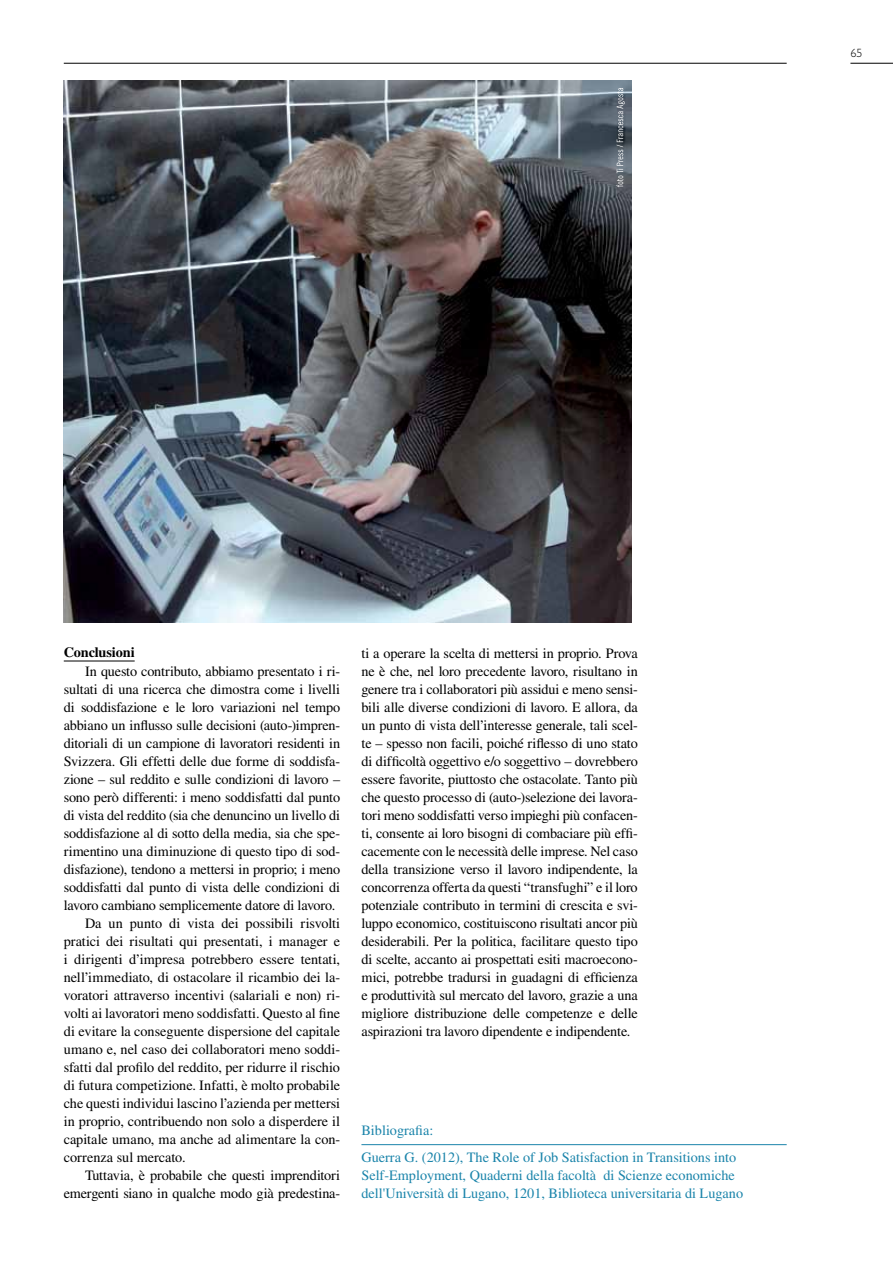
<style>
.page{position:relative;width:893px;height:1263px;background:#fff}
.page>*{position:absolute;margin:0;border:0;box-sizing:border-box;transform-origin:0 0}
.t1{font:14.25px/18px "Times LT Std";letter-spacing:-.005em;color:#000;text-align:justify}
.t2{font:14.25px/26.5px "Times LT Std";color:#1a84aa}
.t3{font:700 14.25px "Times LT Std";letter-spacing:-.01em;color:#000}
.t4{font:300 12px "Gill Sans MT Std";color:#000}
</style>
<div class="page">
<hr style="left:64px;top:63px;width:723px;height:1px;background:#000">
<hr style="left:850px;top:63px;width:43px;height:1px;background:#000">
<hr style="left:64px;top:661px;width:71px;height:1px;background:#000">
<hr style="left:361px;top:1144px;width:426px;height:1px;background:#1a84aa">
<img style="left:64px;top:81px;width:567px;height:542px">
<svg style="left:617px;top:88px;width:8px;height:99px"></svg>
<p class="t4" style="left:850px;top:46px;width:13px">65</p>
<p class="t3" style="left:64px;top:643px;width:72px">Conclusioni</p>
<p class="t1" style="left:85px;top:662px;width:257px">In questo contributo, abbiamo presentato i ri-</p>
<p class="t1" style="left:64px;top:680px;width:278px">sultati di una ricerca che dimostra come i livelli</p>
<p class="t1" style="left:64px;top:698px;width:278px">di soddisfazione e le loro variazioni nel tempo</p>
<p class="t1" style="left:64px;top:716px;width:278px">abbiano un influsso sulle decisioni (auto-)impren-</p>
<p class="t1" style="left:64px;top:734px;width:278px">ditoriali di un campione di lavoratori residenti in</p>
<p class="t1" style="left:64px;top:752px;width:278px">Svizzera. Gli effetti delle due forme di soddisfa-</p>
<p class="t1" style="left:64px;top:770px;width:278px">zione – sul reddito e sulle condizioni di lavoro –</p>
<p class="t1" style="left:64px;top:788px;width:278px">sono però differenti: i meno soddisfatti dal punto</p>
<p class="t1" style="left:64px;top:806px;width:278px">di vista del reddito (sia che denuncino un livello di</p>
<p class="t1" style="left:64px;top:824px;width:278px">soddisfazione al di sotto della media, sia che spe-</p>
<p class="t1" style="left:64px;top:842px;width:278px">rimentino una diminuzione di questo tipo di sod-</p>
<p class="t1" style="left:64px;top:860px;width:278px">disfazione), tendono a mettersi in proprio; i meno</p>
<p class="t1" style="left:64px;top:878px;width:278px">soddisfatti dal punto di vista delle condizioni di</p>
<p class="t1" style="left:64px;top:896px;width:273px">lavoro cambiano semplicemente datore di lavoro.</p>
<p class="t1" style="left:85px;top:914px;width:257px">Da un punto di vista dei possibili risvolti</p>
<p class="t1" style="left:64px;top:932px;width:278px">pratici dei risultati qui presentati, i manager e</p>
<p class="t1" style="left:64px;top:950px;width:278px">i dirigenti d’impresa potrebbero essere tentati,</p>
<p class="t1" style="left:64px;top:968px;width:278px">nell’immediato, di ostacolare il ricambio dei la-</p>
<p class="t1" style="left:64px;top:986px;width:278px">voratori attraverso incentivi (salariali e non) ri-</p>
<p class="t1" style="left:64px;top:1004px;width:278px">volti ai lavoratori meno soddisfatti. Questo al fine</p>
<p class="t1" style="left:64px;top:1022px;width:278px">di evitare la conseguente dispersione del capitale</p>
<p class="t1" style="left:64px;top:1040px;width:278px">umano e, nel caso dei collaboratori meno soddi-</p>
<p class="t1" style="left:64px;top:1058px;width:278px">sfatti dal profilo del reddito, per ridurre il rischio</p>
<p class="t1" style="left:64px;top:1076px;width:278px">di futura competizione. Infatti, è molto probabile</p>
<p class="t1" style="left:64px;top:1094px;width:278px">che questi individui lascino l’azienda per mettersi</p>
<p class="t1" style="left:64px;top:1112px;width:278px">in proprio, contribuendo non solo a disperdere il</p>
<p class="t1" style="left:64px;top:1130px;width:278px">capitale umano, ma anche ad alimentare la con-</p>
<p class="t1" style="left:64px;top:1148px;width:123px">correnza sul mercato.</p>
<p class="t1" style="left:85px;top:1166px;width:257px">Tuttavia, è probabile che questi imprenditori</p>
<p class="t1" style="left:64px;top:1184px;width:278px">emergenti siano in qualche modo già predestina-</p>
<p class="t1" style="left:361px;top:644px;width:278px">ti a operare la scelta di mettersi in proprio. Prova ne è che, nel loro precedente lavoro, risultano in genere tra i collaboratori più assidui e meno sensi&shy;bili alle diverse condizioni di lavoro. E allora, da un punto di vista dell’interesse generale, tali scel&shy;te – spesso non facili, poiché riflesso di uno stato di difficoltà oggettivo e/o soggettivo – dovrebbero essere favorite, piuttosto che ostacolate. Tanto più che questo processo di (auto-)selezione dei lavora&shy;tori meno soddisfatti verso impieghi più confacen&shy;ti, consente ai loro bisogni di combaciare più effi&shy;cacemente con le necessità delle imprese. Nel caso della transizione verso il lavoro indipendente, la concorrenza offerta da questi “transfughi” e il loro potenziale contributo in termini di crescita e svi&shy;luppo economico, costituiscono risultati ancor più desiderabili. Per la politica, facilitare questo tipo di scelte, accanto ai prospettati esiti macroecono&shy;mici, potrebbe tradursi in guadagni di efficienza e produttività sul mercato del lavoro, grazie a una migliore distribuzione delle competenze e delle aspirazioni tra lavoro dipendente e indipendente.</p>
<p class="t2" style="left:361px;top:1117px;width:376px">Bibliografia:<br>Guerra G. (2012), The Role of Job Satisfaction in Transitions into</p>
<p class="t2" style="left:361px;top:1166px;width:383px;line-height:18px">Self-Employment, Quaderni della facoltà di Scienze economiche dell'Università di Lugano, 1201, Biblioteca universitaria di Lugano</p>
</div>
